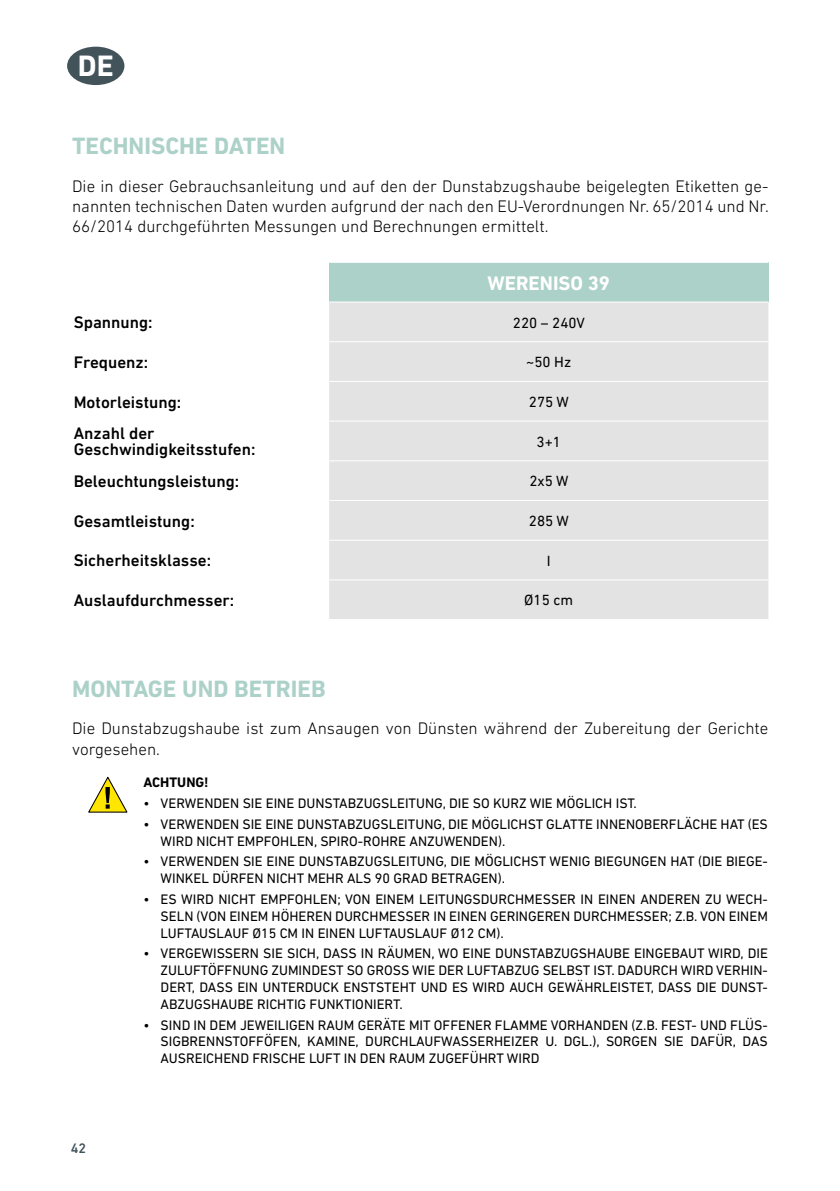
<style>
.page{position:relative;width:840px;height:1191px;background:#fff}
.page>*{position:absolute;margin:0;border:0;box-sizing:border-box;transform-origin:0 0}
.t1{font:700 30px "DIN Next LT Pro";color:#fff}
.t2{font:700 24px "DIN Next LT Pro";color:#acd1c8}
.t3{font:700 20px "DIN Next LT Pro";color:#fff}
.t4{font:300 17px/20.4px "DIN Next LT Pro";color:#000;text-align:justify}
.t5{font:500 17px/16px "DIN Next LT Pro";color:#000}
.t6{font:15px "DIN Next LT Pro";color:#000}
.t7{font:14px/16.8px "DIN Next LT Pro";color:#000;text-align:justify}
.t8{font:700 14px "DIN Next LT Pro";color:#000}
.t9{font:500 14px "DIN Next LT Pro";color:#42535a}
</style>
<div class="page">
<div style="left:67px;top:47px;width:57px;height:38px;background:#42535a;border-radius:50%"></div>
<svg style="left:88px;top:776px;width:40px;height:37px"></svg>
<div style="left:329px;top:262px;width:439px;height:40px;background:#acd1c8"></div>
<div style="left:329px;top:303px;width:439px;height:316px;background:#e3e3e4"></div>
<hr style="left:329px;top:262px;width:439px;height:1px;background:#fff">
<hr style="left:329px;top:341px;width:439px;height:1px;background:#fff">
<hr style="left:329px;top:381px;width:439px;height:1px;background:#fff">
<hr style="left:329px;top:421px;width:439px;height:1px;background:#fff">
<hr style="left:329px;top:460px;width:439px;height:1px;background:#fff">
<hr style="left:329px;top:500px;width:439px;height:1px;background:#fff">
<hr style="left:329px;top:540px;width:439px;height:1px;background:#fff">
<hr style="left:329px;top:579px;width:439px;height:1px;background:#fff">
<h1 class="t1" style="left:78px;top:48px;width:37px">DE</h1>
<h2 class="t2" style="left:72px;top:132px;width:215px">TECHNISCHE DATEN</h2>
<p class="t4" style="left:72px;top:175px;width:697px">Die in dieser Gebrauchsanleitung und auf den der Dunstabzugshaube beigelegten Etiketten ge&shy;nannten technischen Daten wurden aufgrund der nach den EU-Verordnungen Nr. 65/2014 und Nr.<br>66/2014 durchgeführten Messungen und Berechnungen ermittelt.</p>
<h3 class="t3" style="left:487px;top:271px;width:124px">WERENISO 39</h3>
<p class="t5" style="left:74px;top:314px;width:80px">Spannung:</p>
<p class="t6" style="left:512px;top:314px;width:74px">220 – 240V</p>
<p class="t5" style="left:74px;top:354px;width:76px">Frequenz:</p>
<p class="t6" style="left:526px;top:353px;width:46px">~50 Hz</p>
<p class="t5" style="left:74px;top:394px;width:109px">Motorleistung:</p>
<p class="t6" style="left:528px;top:393px;width:42px">275 W</p>
<p class="t5" style="left:74px;top:425px;width:183px">Anzahl der<br>Geschwindigkeitsstufen:</p>
<p class="t6" style="left:536px;top:433px;width:26px">3+1</p>
<p class="t5" style="left:74px;top:473px;width:167px">Beleuchtungsleistung:</p>
<p class="t6" style="left:529px;top:472px;width:41px">2x5 W</p>
<p class="t5" style="left:74px;top:513px;width:122px">Gesamtleistung:</p>
<p class="t6" style="left:528px;top:512px;width:42px">285 W</p>
<p class="t5" style="left:74px;top:552px;width:139px">Sicherheitsklasse:</p>
<p class="t6" style="left:546px;top:552px;width:5px">I</p>
<p class="t5" style="left:74px;top:592px;width:162px">Auslaufdurchmesser:</p>
<p class="t6" style="left:524px;top:591px;width:50px">Ø15 cm</p>
<h2 class="t2" style="left:72px;top:674px;width:255px">MONTAGE UND BETRIEB</h2>
<p class="t4" style="left:72px;top:718px;width:697px">Die Dunstabzugshaube ist zum Ansaugen von Dünsten während der Zubereitung der Gerichte vorgesehen.</p>
<p class="t8" style="left:143px;top:774px;width:67px">ACHTUNG!</p>
<p class="t7" style="left:143px;top:794px;width:494px">• VERWENDEN SIE EINE DUNSTABZUGSLEITUNG, DIE SO KURZ WIE MÖGLICH IST.</p>
<p class="t7" style="left:160px;top:815px;width:608px;text-indent:-17px">• VERWENDEN SIE EINE DUNSTABZUGSLEITUNG, DIE MÖGLICHST GLATTE INNENOBERFLÄCHE HAT (ES<br>WIRD NICHT EMPFOHLEN, SPIRO-ROHRE ANZUWENDEN).</p>
<p class="t7" style="left:160px;top:853px;width:608px;text-indent:-17px">• VERWENDEN SIE EINE DUNSTABZUGSLEITUNG, DIE MÖGLICHST WENIG BIEGUNGEN HAT (DIE BIEGE-<br>WINKEL DÜRFEN NICHT MEHR ALS 90 GRAD BETRAGEN).</p>
<p class="t7" style="left:160px;top:890px;width:608px;text-indent:-17px">• ES WIRD NICHT EMPFOHLEN; VON EINEM LEITUNGSDURCHMESSER IN EINEN ANDEREN ZU WECH-SELN (VON EINEM HÖHEREN DURCHMESSER IN EINEN GERINGEREN DURCHMESSER; Z.B. VON EINEM LUFTAUSLAUF Ø15 CM IN EINEN LUFTAUSLAUF Ø12 CM).</p>
<p class="t7" style="left:160px;top:945px;width:608px;text-indent:-17px">• VERGEWISSERN SIE SICH, DASS IN RÄUMEN, WO EINE DUNSTABZUGSHAUBE EINGEBAUT WIRD, DIE ZULUFTÖFFNUNG ZUMINDEST SO GROSS WIE DER LUFTABZUG SELBST IST. DADURCH WIRD VERHIN-DERT, DASS EIN UNTERDUCK ENSTSTEHT UND ES WIRD AUCH GEWÄHRLEISTET, DASS DIE DUNST-ABZUGSHAUBE RICHTIG FUNKTIONIERT.</p>
<p class="t7" style="left:160px;top:1016px;width:608px;text-indent:-17px">• SIND IN DEM JEWEILIGEN RAUM GERÄTE MIT OFFENER FLAMME VORHANDEN (Z.B. FEST- UND FLÜS-SIGBRENNSTOFFÖFEN, KAMINE, DURCHLAUFWASSERHEIZER U. DGL.), SORGEN SIE DAFÜR, DAS AUSREICHEND FRISCHE LUFT IN DEN RAUM ZUGEFÜHRT WIRD</p>
<p class="t9" style="left:71px;top:1139px;width:17px">42</p>
</div>
